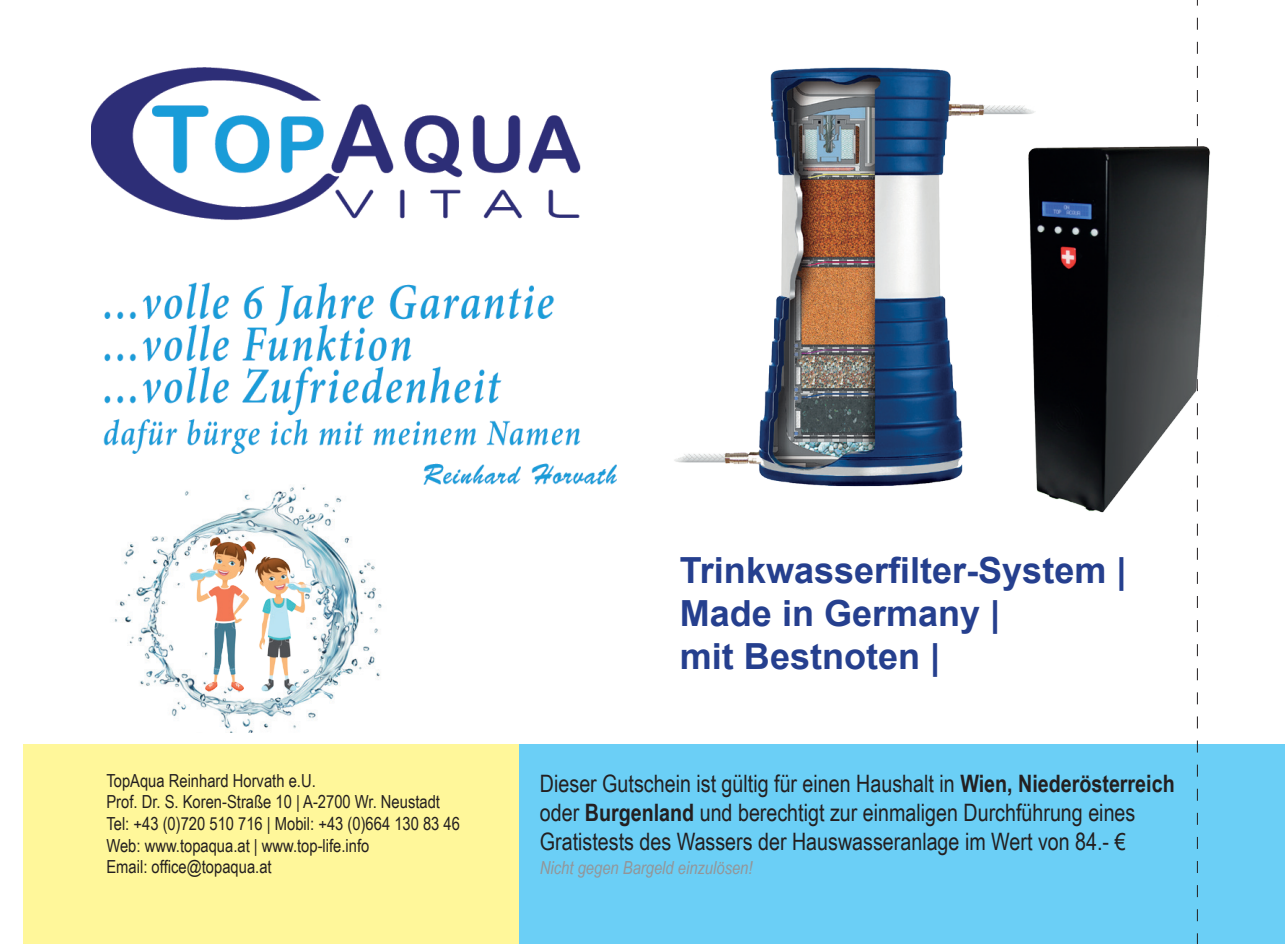
<style>
.page{position:relative;width:1285px;height:944px;background:#fff}
.page>*{position:absolute;margin:0;border:0;box-sizing:border-box;transform-origin:0 0}
.t1{font:700 36px/43.2px "Arial";color:#253f8e}
.t2{font:24px/28.8px "Arial Narrow";color:#231f20}
.t3{font:18px/21.6px "Arial Narrow";color:#231f20}
.t4{font:italic 18px "Arial Narrow";color:#939598}
.s1{font-weight:700}
</style>
<div class="page">
<div style="left:518px;top:745px;width:766px;height:199px;background:#6bcff6"></div>
<div style="left:23px;top:745px;width:495px;height:199px;background:#fff79a"></div>
<svg style="left:1196px;top:0;width:1px;height:944px"></svg>
<img style="left:91px;top:68px;width:526px;height:416px">
<img style="left:1034px;top:137px;width:176px;height:382px">
<img style="left:674px;top:68px;width:360px;height:419px">
<img style="left:91px;top:461px;width:331px;height:272px">
<img style="left:168px;top:521px;width:164px;height:176px">
<p class="t1" style="left:679px;top:550px;width:448px">Trinkwasserfilter-System |<br>Made in Germany |<br>mit Bestnoten |</p>
<p class="t3" style="left:106px;top:769px;width:355px">TopAqua Reinhard Horvath e.U.<br>Prof. Dr. S. Koren-Straße 10 | A-2700 Wr. Neustadt Tel: +43 (0)720 510 716 | Mobil: +43 (0)664 130 83 46<br>Web: www.topaqua.at | www.top-life.info<br>Email: office@topaqua.at</p>
<p class="t2" style="left:540px;top:768px;width:636px">Dieser Gutschein ist gültig für einen Haushalt in <span class="s1">Wien, Niederösterreich </span>oder <span class="s1">Burgenland</span> und berechtigt zur einmaligen Durchführung eines<br>Gratistests des Wassers der Hauswasseranlage im Wert von 84.- €</p>
<p class="t4" style="left:540px;top:855px;width:214px">Nicht gegen Bargeld einzulösen!</p>
</div>
